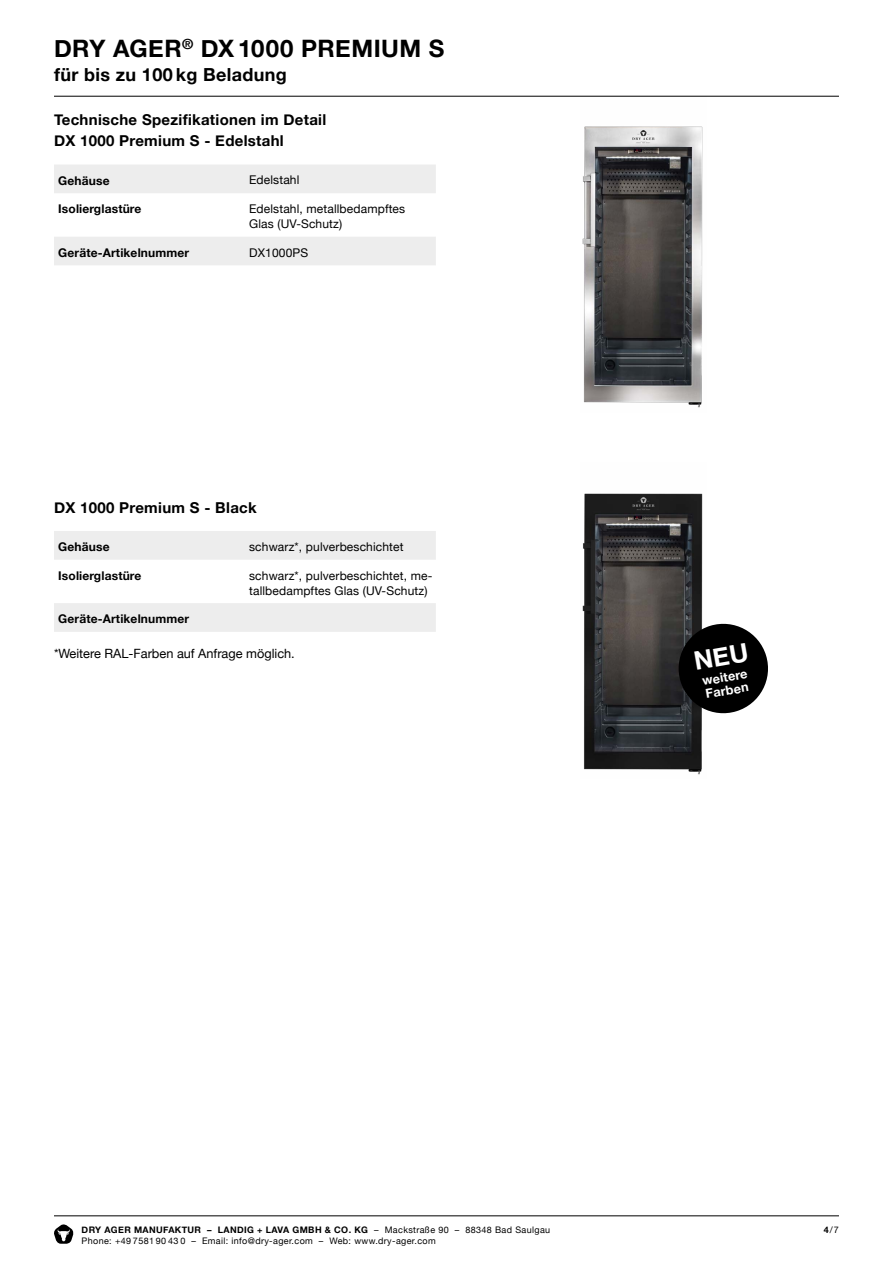
<style>
.page{position:relative;width:893px;height:1263px;background:#fff}
.page>*{position:absolute;margin:0;border:0;box-sizing:border-box;transform-origin:0 0}
.t1{font:700 24px "Helvetica Neue";letter-spacing:.02em;color:#000}
.t2{font:700 18px "Helvetica Neue";letter-spacing:.02em;color:#000}
.t3{font:700 15px/21px "Helvetica Neue";letter-spacing:.02em;color:#000}
.t4{font:12.75px "Helvetica Neue";color:#000}
.t5{font:700 12.75px/13.5px "Helvetica Neue";color:#fff}
.t6{font:12px/15px "Helvetica Neue";letter-spacing:.01em;color:#000}
.t7{font:700 12px "Helvetica Neue";letter-spacing:.01em;color:#000}
.t8{font:700 9px "Helvetica Neue";letter-spacing:.04em;color:#000}
.t9{font:9px "Helvetica Neue";letter-spacing:.04em;color:#000}
.s1{font-weight:400}
.s2{font-weight:700}
</style>
<div class="page">
<svg style="left:54px;top:1224px;width:20px;height:20px"></svg>
<hr style="left:54px;top:1215px;width:785px;height:1px;background:#000">
<img style="left:582px;top:493px;width:121px;height:282px">
<img style="left:582px;top:126px;width:121px;height:282px">
<svg style="left:54px;top:165px;width:382px;height:100px"></svg>
<svg style="left:54px;top:531px;width:382px;height:101px"></svg>
<hr style="left:54px;top:96px;width:785px;height:1px;background:#000">
<svg style="left:673px;top:619px;width:95px;height:99px"></svg>
<h1 class="t1" style="left:54px;top:30px;width:392px">DRY AGER<sup>®</sup> DX1000 PREMIUM S</h1>
<h2 class="t2" style="left:54px;top:61px;width:234px">für bis zu 100 kg Beladung</h2>
<p class="t3" style="left:54px;top:110px;width:274px">Technische Spezifikationen im Detail<br>DX 1000 Premium S - Edelstahl</p>
<p class="t7" style="left:58px;top:171px;width:53px">Gehäuse</p>
<p class="t6" style="left:249px;top:173px;width:52px">Edelstahl</p>
<p class="t7" style="left:58px;top:200px;width:85px">Isolierglastüre</p>
<p class="t6" style="left:249px;top:202px;width:158px">Edelstahl, metallbedampftes<br>Glas (UV-Schutz)</p>
<p class="t7" style="left:58px;top:243px;width:132px">Geräte-Artikelnummer</p>
<p class="t6" style="left:249px;top:245px;width:61px">DX1000PS</p>
<p class="t3" style="left:54px;top:497px;width:204px">DX 1000 Premium S - Black</p>
<p class="t7" style="left:58px;top:537px;width:53px">Gehäuse</p>
<p class="t6" style="left:249px;top:540px;width:156px">schwarz*, pulverbeschichtet</p>
<p class="t7" style="left:58px;top:566px;width:85px">Isolierglastüre</p>
<p class="t6" style="left:249px;top:568px;width:185px">schwarz*, pulverbeschichtet, me&shy;tallbedampftes Glas (UV-Schutz)</p>
<p class="t7" style="left:58px;top:610px;width:132px">Geräte-Artikelnummer</p>
<p class="t4" style="left:54px;top:644px;width:242px">*Weitere RAL-Farben auf Anfrage möglich.</p>
<p class="t5" style="left:701px;top:675px;width:47px;rotate:-10deg">weitere<br>Farben</p>
<p class="t8" style="left:82px;top:1223px;width:470px">DRY AGER MANUFAKTUR – LANDIG + LAVA GMBH &amp; CO. KG <span class="s1">– Mackstraße 90 – 88348 Bad Saulgau</span></p>
<p class="t9" style="left:824px;top:1223px;width:17px"><span class="s2">4</span>/7</p>
<p class="t9" style="left:82px;top:1234px;width:356px">Phone: +49 7581 90 43 0 – Email: info@dry-ager.com – Web: www.dry-ager.com</p>
</div>
